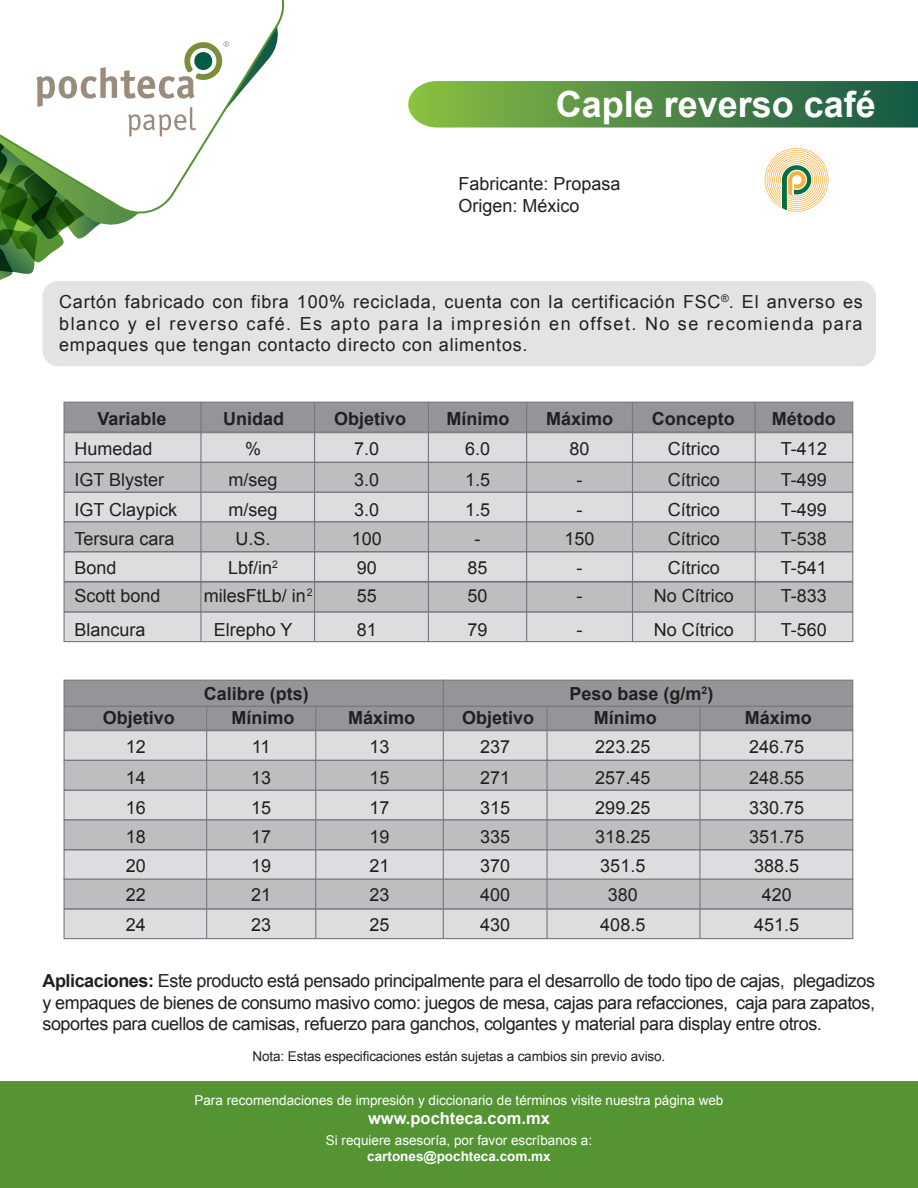
<style>
.page{position:relative;width:918px;height:1188px;background:#fff}
.page>*{position:absolute;margin:0;border:0;box-sizing:border-box;transform-origin:0 0}
.t1{font:700 36px "Arial";color:#fff}
.t2{font:18px/30px "Arial";color:#231f20}
.t3{font:700 18px "Arial";color:#231f20}
.t4{font:700 16.5px "Arial";color:#fff}
.t5{font:13.5px "Arial";color:#fff}
.t6{font:13.5px "Arial";letter-spacing:-.01em;color:#231f20}
.t7{font:700 13.5px "Arial";color:#fff}
.s1{font-weight:700}
</style>
<div class="page">
<svg style="left:408px;top:81px;width:510px;height:47px;background:#548c4a"></svg>
<div style="left:0;top:1081px;width:918px;height:107px;background:#549433"></div>
<svg style="left:229px;top:0;width:56px;height:106px"></svg>
<svg style="left:0;top:41px;width:229px;height:239px"></svg>
<div style="left:42px;top:281px;width:834px;height:85px;background:#e2e3e4;border-radius:16px"></div>
<svg style="left:764px;top:147px;width:65px;height:65px"></svg>
<div style="left:64px;top:402px;width:789px;height:31px;background:#939598;border:1px solid #77787b"></div>
<div style="left:64px;top:432px;width:789px;height:31px;background:#dcddde;border:1px solid #77787b"></div>
<div style="left:64px;top:492px;width:789px;height:30px;background:#dcddde"></div>
<div style="left:64px;top:551px;width:789px;height:31px;background:#dcddde;border:1px solid #77787b"></div>
<div style="left:64px;top:611px;width:789px;height:31px;background:#dcddde;border:1px solid #77787b"></div>
<div style="left:64px;top:462px;width:789px;height:31px;background:#bcbec0;border:1px solid #77787b"></div>
<div style="left:64px;top:521px;width:789px;height:31px;background:#bcbec0;border:1px solid #77787b"></div>
<div style="left:64px;top:582px;width:789px;height:30px;background:#bcbec0;border:1px solid #77787b"></div>
<hr style="left:200px;top:402px;width:2px;height:240px;background:#77787b">
<hr style="left:314px;top:402px;width:1px;height:240px;background:#77787b">
<hr style="left:428px;top:402px;width:1px;height:240px;background:#77787b">
<hr style="left:526px;top:402px;width:1px;height:240px;background:#77787b">
<hr style="left:632px;top:402px;width:1px;height:240px;background:#77787b">
<hr style="left:755px;top:402px;width:1px;height:240px;background:#77787b">
<div style="left:64px;top:730px;width:789px;height:31px;background:#dcddde"></div>
<div style="left:64px;top:790px;width:789px;height:30px;background:#dcddde"></div>
<div style="left:64px;top:849px;width:789px;height:31px;background:#dcddde;border:1px solid #77787b"></div>
<div style="left:64px;top:908px;width:789px;height:31px;background:#dcddde;border:1px solid #77787b"></div>
<div style="left:64px;top:760px;width:789px;height:31px;background:#bcbec0;border:1px solid #77787b"></div>
<div style="left:64px;top:819px;width:789px;height:31px;background:#bcbec0;border:1px solid #77787b"></div>
<div style="left:64px;top:879px;width:789px;height:30px;background:#bcbec0;border:1px solid #77787b"></div>
<div style="left:64px;top:680px;width:789px;height:51px;background:#939598;border:1px solid #77787b"></div>
<hr style="left:206px;top:706px;width:1px;height:232px;background:#77787b">
<hr style="left:315px;top:706px;width:1px;height:232px;background:#77787b">
<hr style="left:443px;top:680px;width:1px;height:258px;background:#77787b">
<hr style="left:547px;top:706px;width:1px;height:232px;background:#77787b">
<hr style="left:699px;top:706px;width:1px;height:232px;background:#77787b">
<hr style="left:64px;top:706px;width:789px;height:1px;background:#77787b">
<h1 class="t1" style="left:556px;top:80px;width:322px">Caple reverso café</h1>
<p class="t2" style="left:458px;top:173px;width:164px;line-height:21.6px">Fabricante: Propasa<br>Origen: México</p>
<p class="t2" style="left:59px;top:291px;width:805px;line-height:21.6px;text-align:justify">Cartón fabricado con fibra 100% reciclada, cuenta con la certificación FSC<sup>®</sup>. El anverso es blanco y el reverso café. Es apto para la impresión en offset. No se recomienda para empaques que tengan contacto directo con alimentos.</p>
<p class="t3" style="left:97px;top:406px;width:71px">Variable</p>
<p class="t3" style="left:223px;top:406px;width:63px">Unidad</p>
<p class="t3" style="left:334px;top:406px;width:74px">Objetivo</p>
<p class="t3" style="left:446px;top:406px;width:64px">Mínimo</p>
<p class="t3" style="left:546px;top:406px;width:69px">Máximo</p>
<p class="t3" style="left:652px;top:406px;width:84px">Concepto</p>
<p class="t3" style="left:772px;top:406px;width:65px">Método</p>
<p class="t2" style="left:229px;top:434px;width:51px;text-align:center">% m/seg m/seg<br>U.S.</p>
<p class="t2" style="left:465px;top:434px;width:27px">6.0</p>
<p class="t2" style="left:570px;top:434px;width:22px">80</p>
<p class="t2" style="left:668px;top:434px;width:54px">Cítrico</p>
<p class="t2" style="left:781px;top:434px;width:48px">T-412</p>
<p class="t2" style="left:465px;top:465px;width:27px">1.5</p>
<p class="t2" style="left:577px;top:465px;width:7px">-</p>
<p class="t2" style="left:668px;top:465px;width:54px">Cítrico</p>
<p class="t2" style="left:781px;top:465px;width:48px">T-499</p>
<p class="t2" style="left:465px;top:494px;width:27px">1.5</p>
<p class="t2" style="left:577px;top:494px;width:7px">-</p>
<p class="t2" style="left:668px;top:494px;width:54px">Cítrico</p>
<p class="t2" style="left:781px;top:494px;width:48px">T-499</p>
<p class="t2" style="left:475px;top:524px;width:7px">-</p>
<p class="t2" style="left:352px;top:433px;width:32px">7.0<br>3.0<br>3.0<br>100</p>
<p class="t2" style="left:75px;top:434px;width:104px">Humedad<br>IGT Blyster<br>IGT Claypick<br>Tersura cara</p>
<p class="t2" style="left:668px;top:524px;width:54px">Cítrico</p>
<p class="t2" style="left:565px;top:524px;width:32px">150</p>
<p class="t2" style="left:781px;top:524px;width:48px">T-538</p>
<p class="t2" style="left:75px;top:553px;width:44px">Bond</p>
<p class="t2" style="left:75px;top:579px;width:88px;line-height:33.3px">Scott bond<br>Blancura</p>
<p class="t2" style="left:228px;top:553px;width:51px">Lbf/in<sup>2</sup></p>
<p class="t2" style="left:204px;top:579px;width:111px;line-height:33.3px;text-align:center">milesFtLb/ in<sup>2<br></sup>Elrepho Y</p>
<p class="t2" style="left:357px;top:553px;width:22px">90</p>
<p class="t2" style="left:357px;top:579px;width:22px;line-height:33.3px">55<br>81</p>
<p class="t2" style="left:468px;top:553px;width:22px">85</p>
<p class="t2" style="left:577px;top:553px;width:7px">-</p>
<p class="t2" style="left:668px;top:553px;width:54px">Cítrico</p>
<p class="t2" style="left:781px;top:553px;width:48px">T-541</p>
<p class="t2" style="left:468px;top:579px;width:22px;line-height:33.3px">50<br>79</p>
<p class="t2" style="left:577px;top:579px;width:7px;line-height:33.3px">- -</p>
<p class="t2" style="left:654px;top:579px;width:82px;line-height:33.3px">No Cítrico<br>No Cítrico</p>
<p class="t2" style="left:781px;top:579px;width:48px;line-height:33.3px">T-833<br>T-560</p>
<p class="t3" style="left:204px;top:681px;width:107px">Calibre (pts)</p>
<p class="t3" style="left:570px;top:681px;width:145px">Peso base (g/m<sup>2</sup>)</p>
<p class="t2" style="left:251px;top:732px;width:22px;text-align:justify">11<br>13<br>15<br>17</p>
<p class="t3" style="left:103px;top:706px;width:74px">Objetivo</p>
<p class="t3" style="left:232px;top:706px;width:64px">Mínimo</p>
<p class="t3" style="left:348px;top:706px;width:69px">Máximo</p>
<p class="t3" style="left:462px;top:706px;width:74px">Objetivo</p>
<p class="t3" style="left:594px;top:706px;width:64px">Mínimo</p>
<p class="t3" style="left:745px;top:706px;width:69px">Máximo</p>
<p class="t2" style="left:370px;top:732px;width:22px">13</p>
<p class="t2" style="left:480px;top:732px;width:32px;text-align:justify">237<br>271<br>315<br>335</p>
<p class="t2" style="left:595px;top:732px;width:57px;text-align:justify">223.25<br>257.45<br>299.25<br>318.25</p>
<p class="t2" style="left:749px;top:732px;width:57px;text-align:justify">246.75<br>248.55<br>330.75<br>351.75</p>
<p class="t2" style="left:126px;top:732px;width:22px;text-align:justify">12<br>14<br>16<br>18</p>
<p class="t2" style="left:370px;top:763px;width:22px;line-height:29.5px;text-align:justify">15<br>17<br>19</p>
<p class="t2" style="left:126px;top:851px;width:22px">20</p>
<p class="t2" style="left:126px;top:880px;width:22px">22<br>24</p>
<p class="t2" style="left:251px;top:851px;width:22px">19</p>
<p class="t2" style="left:251px;top:880px;width:22px">21<br>23</p>
<p class="t2" style="left:370px;top:851px;width:22px">21</p>
<p class="t2" style="left:370px;top:880px;width:22px">23<br>25</p>
<p class="t2" style="left:480px;top:851px;width:32px">370</p>
<p class="t2" style="left:480px;top:880px;width:32px">400<br>430</p>
<p class="t2" style="left:600px;top:851px;width:47px">351.5</p>
<p class="t2" style="left:600px;top:880px;width:47px;text-align:center">380<br>408.5</p>
<p class="t2" style="left:754px;top:851px;width:47px">388.5</p>
<p class="t2" style="left:754px;top:880px;width:47px;text-align:center">420<br>451.5</p>
<p class="t2" style="left:42px;top:970px;width:834px;line-height:21.6px;text-align:justify"><span class="s1">Aplicaciones:</span> Este producto está pensado principalmente para el desarrollo de todo tipo de cajas, plegadizos y empaques de bienes de consumo masivo como: juegos de mesa, cajas para refacciones, caja para zapatos, soportes para cuellos de camisas, refuerzo para ganchos, colgantes y material para display entre otros.</p>
<p class="t6" style="left:253px;top:1048px;width:414px">Nota: Estas especificaciones están sujetas a cambios sin previo aviso.</p>
<p class="t5" style="left:194px;top:1091px;width:530px">Para recomendaciones de impresión y diccionario de términos visite nuestra página web</p>
<p class="t4" style="left:368px;top:1108px;width:183px">www.pochteca.com.mx</p>
<p class="t5" style="left:326px;top:1131px;width:268px">Si requiere asesoría, por favor escríbanos a:</p>
<p class="t7" style="left:367px;top:1147px;width:185px">cartones@pochteca.com.mx</p>
</div>
